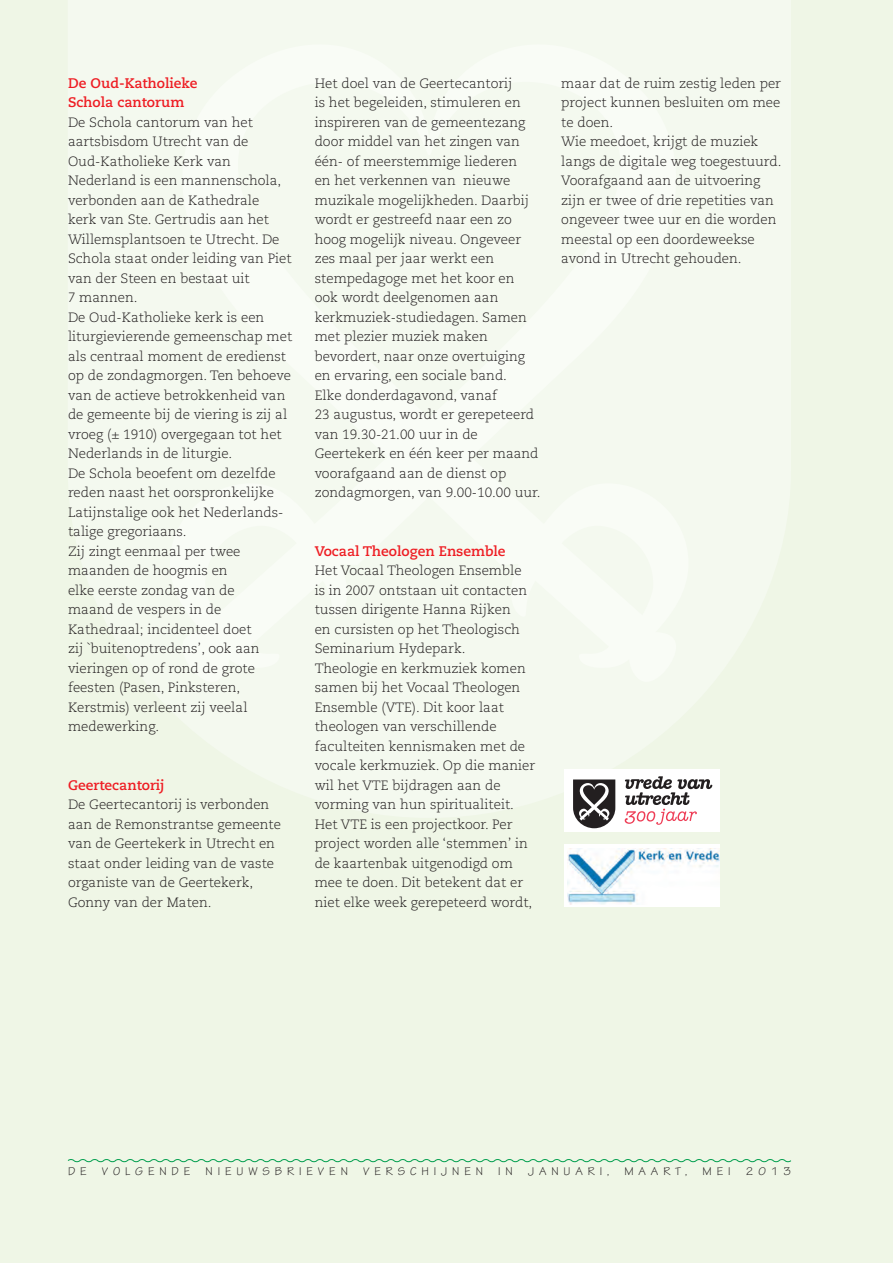
<style>
.page{position:relative;width:893px;height:1263px;background:#eff6e6}
.page>*{position:absolute;margin:0;border:0;box-sizing:border-box;transform-origin:0 0}
.tussenkop{font:700 13.8px/19.5px "Caecilia";color:#ee1d23}
.broodtekst{font:300 13.5px/19.5px "Caecilia";color:#231f20}
.broodtekst-2{font:12px "Tekton Pro";letter-spacing:.41em;color:#231f20}
</style>
<div class="page">
<div style="left:170px;top:44px;width:519px;height:638px;background:#f4f9ef"></div>
<svg style="left:67px;top:1159px;width:724px;height:4px"></svg>
<div style="left:564px;top:769px;width:156px;height:63px;background:#fff"></div>
<svg style="left:625px;top:776px;width:87px;height:49px"></svg>
<svg style="left:573px;top:779px;width:42px;height:49px"></svg>
<div style="left:564px;top:844px;width:156px;height:63px;background:#fff"></div>
<img style="left:567px;top:848px;width:153px;height:56px">
<p class="tussenkop" style="left:68px;top:74px;width:131px">De Oud-Katholieke<br>Schola cantorum</p>
<p class="broodtekst" style="left:68px;top:113px;width:225px">De Schola cantorum van het aartsbisdom Utrecht van de<br>Oud-Katholieke Kerk van<br>Nederland is een mannenschola, verbonden aan de Kathedrale<br>kerk van Ste. Gertrudis aan het<br>Willemsplantsoen te Utrecht. De<br>Schola staat onder leiding van Piet van der Steen en bestaat uit<br>7 mannen.</p>
<p class="broodtekst" style="left:68px;top:308px;width:226px">De Oud-Katholieke kerk is een liturgievierende gemeenschap met als centraal moment de eredienst op de zondagmorgen. Ten behoeve van de actieve betrokkenheid van de gemeente bij de viering is zij al vroeg (± 1910) overgegaan tot het<br>Nederlands in de liturgie.</p>
<p class="broodtekst" style="left:68px;top:464px;width:217px">De Schola beoefent om dezelfde reden naast het oorspronkelijke<br>Latijnstalige ook het Nederlands&shy;talige gregoriaans.</p>
<p class="broodtekst" style="left:68px;top:542px;width:193px">Zij zingt eenmaal per twee maanden de hoogmis en<br>elke eerste zondag van de maand de vespers in de<br>Kathedraal; incidenteel doet zij `buitenoptredens’, ook aan vieringen op of rond de grote feesten (Pasen, Pinksteren,<br>Kerstmis) verleent zij veelal medewerking.</p>
<p class="tussenkop" style="left:68px;top:776px;width:98px">Geertecantorij</p>
<p class="broodtekst" style="left:68px;top:795px;width:215px">De Geertecantorij is verbonden aan de Remonstrantse gemeente van de Geertekerk in Utrecht en staat onder leiding van de vaste organiste van de Geertekerk,<br>Gonny van der Maten.</p>
<p class="broodtekst" style="left:315px;top:74px;width:216px">Het doel van de Geertecantorij<br>is het begeleiden, stimuleren en inspireren van de gemeentezang door middel van het zingen van één- of meerstemmige liederen en het verkennen van nieuwe muzikale mogelijkheden. Daarbij wordt er gestreefd naar een zo hoog mogelijk niveau. Ongeveer zes maal per jaar werkt een stempedagoge met het koor en ook wordt deelgenomen aan kerkmuziek-studiedagen. Samen met plezier muziek maken bevordert, naar onze overtuiging en ervaring, een sociale band.</p>
<p class="broodtekst" style="left:315px;top:386px;width:227px">Elke donderdagavond, vanaf<br>23 augustus, wordt er gerepeteerd van 19.30-21.00 uur in de<br>Geertekerk en één keer per maand voorafgaand aan de dienst op zondagmorgen, van 9.00-10.00 uur.</p>
<p class="tussenkop" style="left:315px;top:542px;width:192px">Vocaal Theologen Ensemble</p>
<p class="broodtekst" style="left:315px;top:561px;width:214px">Het Vocaal Theologen Ensemble is in 2007 ontstaan uit contacten tussen dirigente Hanna Rijken en cursisten op het Theologisch<br>Seminarium Hydepark.</p>
<p class="broodtekst" style="left:315px;top:659px;width:222px">Theologie en kerkmuziek komen samen bij het Vocaal Theologen<br>Ensemble (VTE). Dit koor laat theologen van verschillende faculteiten kennismaken met de vocale kerkmuziek. Op die manier wil het VTE bijdragen aan de vorming van hun spiritualiteit.</p>
<p class="broodtekst" style="left:315px;top:815px;width:219px">Het VTE is een projectkoor. Per project worden alle ‘stemmen’ in de kaartenbak uitgenodigd om mee te doen. Dit betekent dat er niet elke week gerepeteerd wordt,</p>
<p class="broodtekst" style="left:561px;top:74px;width:221px;text-align:justify">maar dat de ruim zestig leden per project kunnen besluiten om mee te doen.</p>
<p class="broodtekst" style="left:561px;top:132px;width:222px">Wie meedoet, krijgt de muziek langs de digitale weg toegestuurd.<br>Voorafgaand aan de uitvoering zijn er twee of drie repetities van ongeveer twee uur en die worden meestal op een doordeweekse avond in Utrecht gehouden.</p>
<p class="broodtekst-2" style="left:68px;top:1164px;width:20px">D E</p>
<p class="broodtekst-2" style="left:102px;top:1164px;width:90px">VOLGENDE</p>
<p class="broodtekst-2" style="left:206px;top:1164px;width:144px">NIEUWSBRIEVEN</p>
<p class="broodtekst-2" style="left:363px;top:1164px;width:121px">VERSCHIJNEN</p>
<p class="broodtekst-2" style="left:498px;top:1164px;width:16px">I N</p>
<p class="broodtekst-2" style="left:528px;top:1164px;width:83px">JANUARI,</p>
<p class="broodtekst-2" style="left:624px;top:1164px;width:64px">MAART,</p>
<p class="broodtekst-2" style="left:702px;top:1164px;width:30px">MEI</p>
<p class="broodtekst-2" style="left:746px;top:1164px;width:47px">2013</p>
</div>
